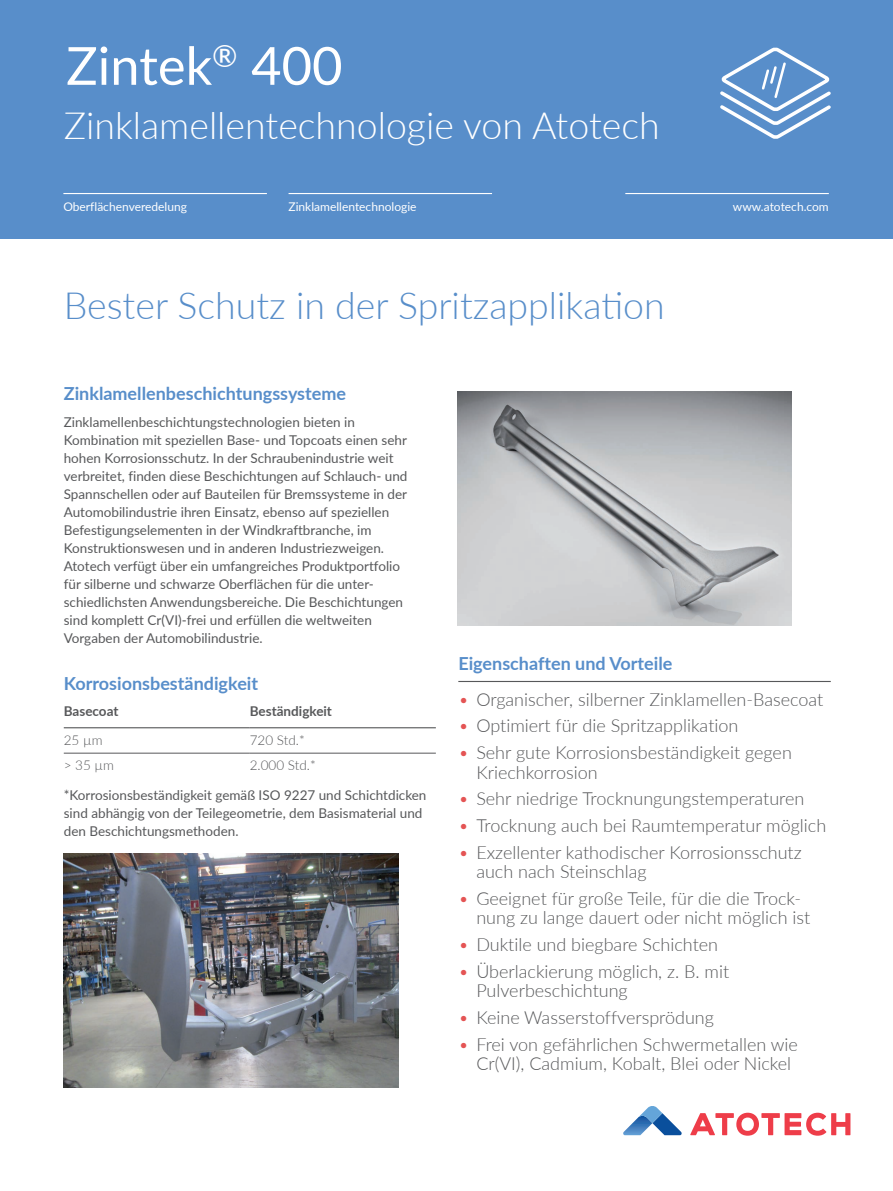
<style>
.page{position:relative;width:893px;height:1191px;background:#fff}
.page>*{position:absolute;margin:0;border:0;box-sizing:border-box;transform-origin:0 0}
.t1{font:52.5px "Lato";color:#fff}
.t2{font:300 37.5px "Lato";color:#588eca}
.t3{font:300 37.5px "Lato";color:#fff}
.t4{font:300 18px/19.5px "Lato";color:#57585a}
.t5{font:700 18px "Lato";color:#588eca}
.t6{font:13.5px/18px "Lato";color:#57585a}
.t7{font:300 13.5px "Lato";color:#57585a}
.t8{font:700 13.5px "Lato";color:#57585a}
.t9{font:12px "Lato";color:#fff}
.s1{color:#e45454}
</style>
<div class="page">
<svg style="left:690px;top:1112px;width:160px;height:23px"></svg>
<svg style="left:623px;top:1106px;width:59px;height:29px"></svg>
<hr style="left:458px;top:681px;width:373px;height:1px;background:#57585a">
<img style="left:457px;top:392px;width:335px;height:234px">
<div style="left:0;top:0;width:893px;height:238px;background:#588eca"></div>
<hr style="left:63px;top:193px;width:204px;height:1px;background:#fff">
<hr style="left:289px;top:193px;width:203px;height:1px;background:#fff">
<hr style="left:625px;top:193px;width:204px;height:1px;background:#fff">
<svg style="left:720px;top:47px;width:111px;height:92px"></svg>
<hr style="left:64px;top:727px;width:186px;height:1px;background:#57585a">
<hr style="left:250px;top:727px;width:186px;height:1px;background:#57585a">
<hr style="left:64px;top:753px;width:186px;height:1px;background:#57585a">
<hr style="left:250px;top:753px;width:186px;height:1px;background:#57585a">
<img style="left:63px;top:854px;width:335px;height:234px">
<h1 class="t1" style="left:66px;top:28px;width:278px">Zintek<sup>®</sup> 400</h1>
<h2 class="t3" style="left:64px;top:100px;width:597px">Zinklamellentechnologie von Atotech</h2>
<p class="t9" style="left:63px;top:198px;width:125px">Oberflächenveredelung</p>
<p class="t9" style="left:289px;top:198px;width:130px">Zinklamellentechnologie</p>
<p class="t9" style="left:733px;top:198px;width:97px">www.atotech.com</p>
<h2 class="t2" style="left:64px;top:279px;width:602px">Bester Schutz in der Spritzapplikation</h2>
<h3 class="t5" style="left:64px;top:380px;width:284px">Zinklamellenbeschichtungssysteme</h3>
<p class="t6" style="left:64px;top:413px;width:345px">Zinklamellenbeschichtungstechnologien bieten in Kombination mit speziellen Base- und Topcoats einen sehr hohen Korrosionsschutz. In der Schraubenindustrie weit verbreitet, finden diese Beschichtungen auf Schlauch- und Spannschellen oder auf Bauteilen für Bremssysteme in der Automobilindustrie ihren Einsatz, ebenso auf speziellen Befestigungselementen in der Windkraftbranche, im Konstruktionswesen und in anderen Industriezweigen.<br>Atotech verfügt über ein umfangreiches Produktportfolio für silberne und schwarze Oberflächen für die unter&shy;schiedlichsten Anwendungsbereiche. Die Beschichtungen sind komplett Cr(VI)-frei und erfüllen die weltweiten Vorgaben der Automobilindustrie.</p>
<h3 class="t5" style="left:64px;top:670px;width:196px">Korrosionsbeständigkeit</h3>
<p class="t8" style="left:64px;top:701px;width:56px">Basecoat</p>
<p class="t8" style="left:250px;top:701px;width:84px">Beständigkeit</p>
<p class="t7" style="left:64px;top:730px;width:40px">25 µm</p>
<p class="t7" style="left:250px;top:730px;width:57px">720 Std.*</p>
<p class="t7" style="left:64px;top:755px;width:52px">&gt; 35 µm</p>
<p class="t7" style="left:250px;top:755px;width:67px">2.000 Std.*</p>
<p class="t6" style="left:64px;top:785px;width:364px">*Korrosionsbeständigkeit gemäß ISO 9227 und Schichtdicken sind abhängig von der Teilegeometrie, dem Basismaterial und den Beschichtungsmethoden.</p>
<h3 class="t5" style="left:458px;top:650px;width:216px">Eigenschaften und Vorteile</h3>
<h3 class="t4" style="left:458px;top:688px;width:366px"><span class="s1">•</span> Organischer, silberner Zinklamellen-Basecoat</h3>
<h3 class="t4" style="left:458px;top:715px;width:282px"><span class="s1">•</span> Optimiert für die Spritzapplikation</h3>
<h3 class="t4" style="left:476px;top:742px;width:317px;text-indent:-18px"><span class="s1">•</span> Sehr gute Korrosionsbeständigkeit gegen<br>Kriechkorrosion</h3>
<h3 class="t4" style="left:458px;top:788px;width:348px"><span class="s1">•</span> Sehr niedrige Trocknungungstemperaturen</h3>
<h3 class="t4" style="left:458px;top:815px;width:369px"><span class="s1">•</span> Trocknung auch bei Raumtemperatur möglich</h3>
<h3 class="t4" style="left:476px;top:842px;width:327px;text-indent:-18px"><span class="s1">•</span> Exzellenter kathodischer Korrosionsschutz auch nach Steinschlag</h3>
<h3 class="t4" style="left:476px;top:888px;width:335px;text-indent:-18px"><span class="s1">•</span> Geeignet für große Teile, für die die Trock&shy;nung zu lange dauert oder nicht möglich ist</h3>
<h3 class="t4" style="left:458px;top:934px;width:261px"><span class="s1">•</span> Duktile und biegbare Schichten</h3>
<h3 class="t4" style="left:476px;top:961px;width:254px;text-indent:-18px"><span class="s1">•</span> Überlackierung möglich, z. B. mit<br>Pulverbeschichtung</h3>
<h3 class="t4" style="left:458px;top:1007px;width:257px"><span class="s1">•</span> Keine Wasserstoffversprödung</h3>
<h3 class="t4" style="left:476px;top:1034px;width:323px;text-indent:-18px"><span class="s1">•</span> Frei von gefährlichen Schwermetallen wie<br>Cr(VI), Cadmium, Kobalt, Blei oder Nickel</h3>
</div>
